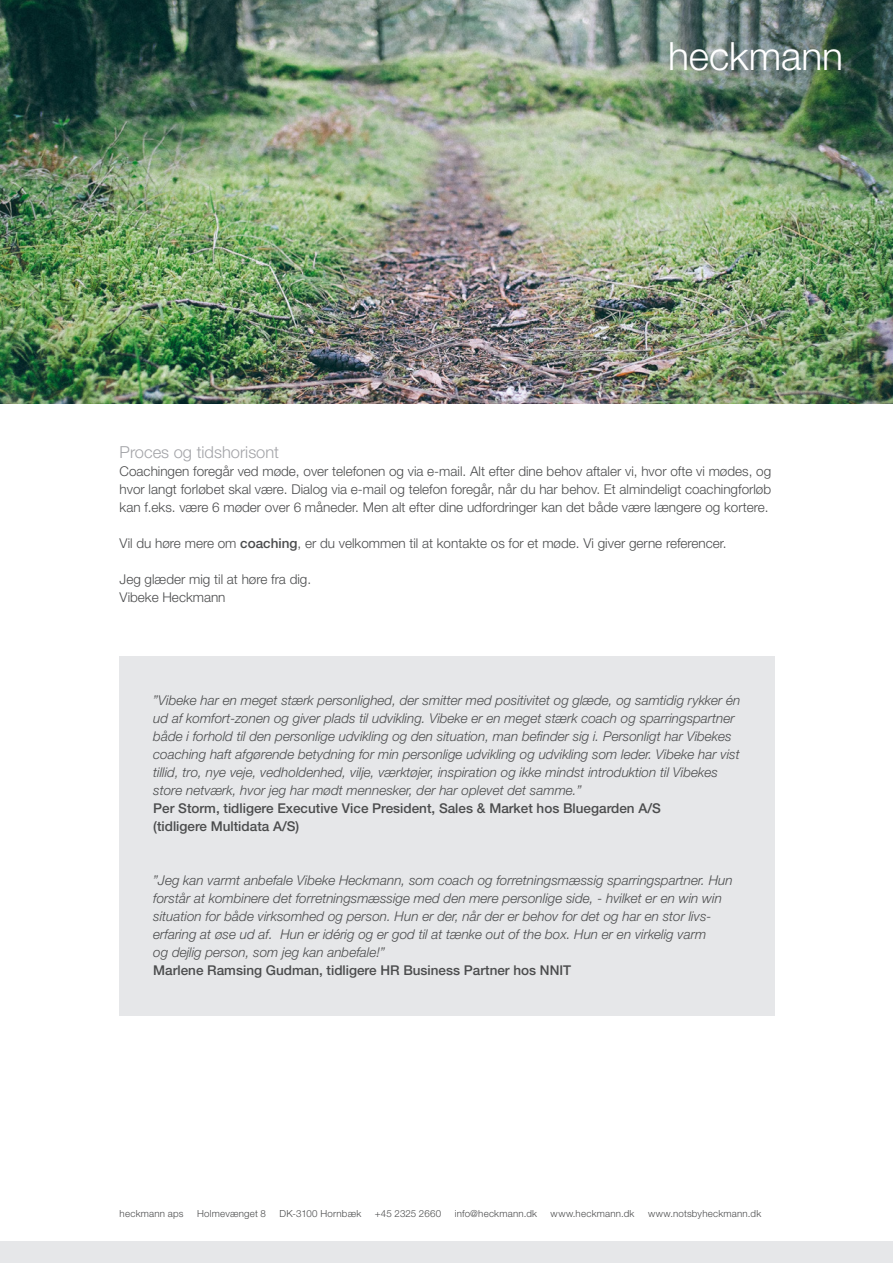
<style>
.page{position:relative;width:893px;height:1263px;background:#fff}
.page>*{position:absolute;margin:0;border:0;box-sizing:border-box;transform-origin:0 0}
.t1{font:300 39px "Helvetica Neue LT Std";letter-spacing:-.005em;color:#fff}
.t2{font:300 16.5px "Helvetica Neue LT Std";color:#a3a4a8}
.t3{font:italic 300 13.5px/18px "Helvetica Neue LT Std";color:#4b4c4d}
.t4{font:300 13.5px/18px "Helvetica Neue LT Std";color:#4b4c4d;text-align:justify}
.t5{font:500 13.5px/18px "Helvetica Neue LT Std";color:#4b4c4d}
.t6{font:300 9.75px "Helvetica Neue LT Std";letter-spacing:.02em;color:#4b4c4d}
.s1{font-weight:500}
</style>
<div class="page">
<div style="left:120px;top:656px;width:655px;height:360px;background:#e6e7e9"></div>
<div style="left:0;top:1242px;width:893px;height:21px;background:#e6e7e9"></div>
<img style="left:0;top:0;width:893px;height:404px">
<h1 class="t1" style="left:668px;top:33px;width:176px">heckmann</h1>
<p class="t2" style="left:120px;top:442px;width:161px">Proces og tidshorisont</p>
<p class="t4" style="left:120px;top:462px;width:653px">Coachingen foregår ved møde, over telefonen og via e-mail. Alt efter dine behov aftaler vi, hvor ofte vi mødes, og hvor langt forløbet skal være. Dialog via e-mail og telefon foregår, når du har behov. Et almindeligt coachingforløb kan f.eks. være 6 møder over 6 måneder. Men alt efter dine udfordringer kan det både være længere og kortere.</p>
<p class="t4" style="left:120px;top:534px;width:608px">Vil du høre mere om <span class="s1">coaching</span>, er du velkommen til at kontakte os for et møde. Vi giver gerne referencer.</p>
<p class="t4" style="left:120px;top:570px;width:193px">Jeg glæder mig til at høre fra dig.<br>Vibeke Heckmann</p>
<p class="t3" style="left:153px;top:691px;width:589px">”Vibeke har en meget stærk personlighed, der smitter med positivitet og glæde, og samtidig rykker én ud af komfort-zonen og giver plads til udvikling. Vibeke er en meget stærk coach og sparringspartner både i forhold til den personlige udvikling og den situation, man befinder sig i. Personligt har Vibekes coaching haft afgørende betydning for min personlige udvikling og udvikling som leder. Vibeke har vist tillid, tro, nye veje, vedholdenhed, vilje, værktøjer, inspiration og ikke mindst introduktion til Vibekes store netværk, hvor jeg har mødt mennesker, der har oplevet det samme.”</p>
<p class="t5" style="left:153px;top:799px;width:509px">Per Storm, tidligere Executive Vice President, Sales &amp; Market hos Bluegarden A/S (tidligere Multidata A/S)</p>
<p class="t3" style="left:153px;top:870px;width:581px">”Jeg kan varmt anbefale Vibeke Heckmann, som coach og forretningsmæssig sparringspartner. Hun forstår at kombinere det forretningsmæssige med den mere personlige side, - hvilket er en win win situation for både virksomhed og person. Hun er der, når der er behov for det og har en stor livs&shy;erfaring at øse ud af. Hun er idérig og er god til at tænke out of the box. Hun er en virkelig varm<br>og dejlig person, som jeg kan anbefale!”</p>
<p class="t5" style="left:153px;top:960px;width:419px">Marlene Ramsing Gudman, tidligere HR Business Partner hos NNIT</p>
<p class="t6" style="left:120px;top:1207px;width:66px">heckmann aps</p>
<p class="t6" style="left:197px;top:1207px;width:70px">Holmevænget 8</p>
<p class="t6" style="left:280px;top:1207px;width:83px">DK-3100 Hornbæk</p>
<p class="t6" style="left:375px;top:1207px;width:68px">+45 2325 2660</p>
<p class="t6" style="left:455px;top:1207px;width:84px">info@heckmann.dk</p>
<p class="t6" style="left:551px;top:1207px;width:85px">www.heckmann.dk</p>
<p class="t6" style="left:648px;top:1207px;width:115px">www.notsbyheckmann.dk</p>
</div>
